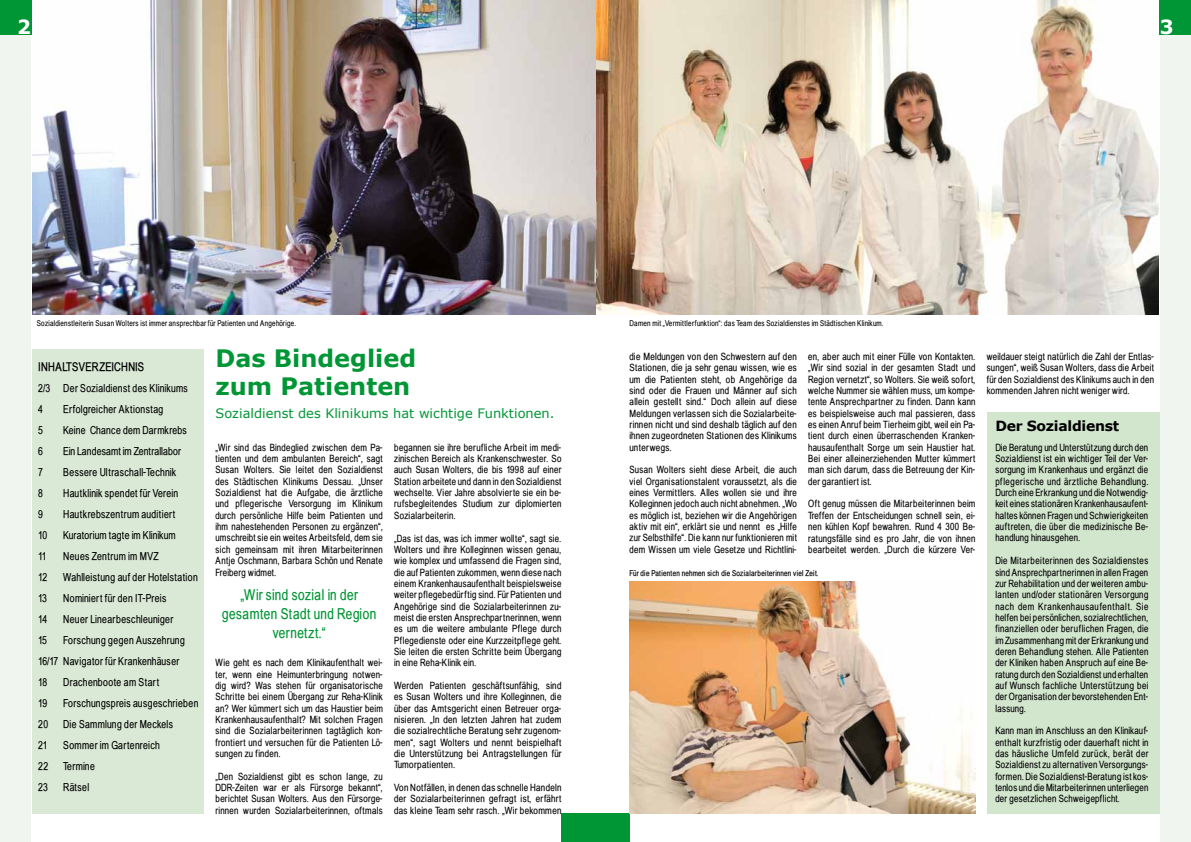
<style>
.page{position:relative;width:1191px;height:842px;background:#fff}
.page>*{position:absolute;margin:0;border:0;box-sizing:border-box;transform-origin:0 0}
.t1{font:700 24px/28px "Verdana";color:#009635}
.t2{font:15px/19px "Babel Sans";letter-spacing:.035em;color:#009635;text-align:center}
.t3{font:700 14px "Verdana";color:#000}
.t4{font:13px "Verdana";color:#009635}
.t5{font:700 12px "Babel Sans";color:#000}
.t6{font:11px/21px "Babel Sans";letter-spacing:.03em;color:#000}
.t7{font:10px/11.3px "Babel Sans";letter-spacing:.03em;color:#000;text-align:justify}
.t8{font:8px "Babel Sans";letter-spacing:.035em;color:#000}
.t9{font:700 8px "Babel Sans";letter-spacing:.03em;color:#000}
</style>
<div class="page">
<div style="left:0;top:35px;width:31px;height:807px;background:#edf4eb"></div>
<div style="left:1159px;top:35px;width:32px;height:807px;background:#edf4eb"></div>
<div style="left:561px;top:814px;width:34px;height:28px;background:#009635"></div>
<div style="left:595px;top:814px;width:34px;height:28px;background:#009635"></div>
<div style="left:0;top:0;width:31px;height:34px;background:#009635"></div>
<div style="left:1159px;top:0;width:32px;height:34px;background:#009635"></div>
<div style="left:986px;top:412px;width:173px;height:402px;background:#d2e5cd"></div>
<div style="left:33px;top:349px;width:171px;height:465px;background:#dae9d5"></div>
<img style="left:33px;top:0;width:562px;height:315px">
<img style="left:597px;top:0;width:561px;height:315px">
<img style="left:629px;top:581px;width:346px;height:233px">
<p class="t8" style="left:37px;top:319px;width:261px">Sozialdienstleiterin Susan Wolters ist immer ansprechbar für Patienten und Angehörige.</p>
<p class="t8" style="left:629px;top:319px;width:255px">Damen mit „Vermittlerfunktion“: das Team des Sozialdienstes im Städtischen Klinikum.</p>
<p class="t5" style="left:38px;top:360px;width:108px">Inhaltsverzeichnis</p>
<p class="t6" style="left:38px;top:378px;width:151px">2/3 Der Sozialdienst des Klinikums<br>4</p>
<p class="t6" style="left:63px;top:399px;width:102px">Erfolgreicher Aktionstag</p>
<p class="t6" style="left:38px;top:420px;width:6px">5</p>
<p class="t6" style="left:63px;top:420px;width:125px">Keine Chance dem Darmkrebs</p>
<p class="t6" style="left:38px;top:441px;width:6px">6</p>
<p class="t6" style="left:63px;top:441px;width:119px">Ein Landesamt im Zentrallabor</p>
<p class="t6" style="left:38px;top:462px;width:6px">7</p>
<p class="t6" style="left:63px;top:462px;width:114px">Bessere Ultraschall-Technik</p>
<p class="t6" style="left:38px;top:483px;width:6px">8</p>
<p class="t6" style="left:63px;top:483px;width:116px">Hautklinik spendet für Verein</p>
<p class="t6" style="left:38px;top:504px;width:6px">9</p>
<p class="t6" style="left:63px;top:504px;width:113px">Hautkrebszentrum auditiert</p>
<p class="t6" style="left:38px;top:525px;width:10px">10</p>
<p class="t6" style="left:63px;top:525px;width:114px">Kuratorium tagte im Klinikum</p>
<p class="t6" style="left:38px;top:546px;width:10px">11</p>
<p class="t6" style="left:63px;top:546px;width:97px">Neues Zentrum im MVZ</p>
<p class="t6" style="left:38px;top:567px;width:10px">12</p>
<p class="t6" style="left:63px;top:567px;width:136px">Wahlleistung auf der Hotelstation</p>
<p class="t6" style="left:38px;top:588px;width:10px">13</p>
<p class="t6" style="left:63px;top:588px;width:105px">Nominiert für den IT-Preis</p>
<p class="t6" style="left:38px;top:609px;width:10px">14</p>
<p class="t6" style="left:63px;top:609px;width:111px">Neuer Linearbeschleuniger</p>
<p class="t6" style="left:38px;top:630px;width:10px">15</p>
<p class="t6" style="left:38px;top:630px;width:148px;text-indent:25px">Forschung gegen Auszehrung<br>16/17 Navigator für Krankenhäuser<br>18</p>
<p class="t6" style="left:63px;top:672px;width:97px">Drachenboote am Start</p>
<p class="t6" style="left:38px;top:693px;width:10px">19</p>
<p class="t6" style="left:63px;top:693px;width:137px">Forschungspreis ausgeschrieben</p>
<p class="t6" style="left:38px;top:714px;width:11px">20</p>
<p class="t6" style="left:63px;top:714px;width:111px">Die Sammlung der Meckels</p>
<p class="t6" style="left:38px;top:735px;width:11px">21</p>
<p class="t6" style="left:63px;top:735px;width:98px">Sommer im Gartenreich</p>
<p class="t6" style="left:38px;top:756px;width:11px">22</p>
<p class="t6" style="left:63px;top:756px;width:33px">Termine</p>
<p class="t6" style="left:38px;top:777px;width:11px">23</p>
<p class="t6" style="left:63px;top:777px;width:27px">Rätsel</p>
<h1 class="t1" style="left:215px;top:344px;width:202px">Das Bindeglied zum Patienten</h1>
<h3 class="t4" style="left:215px;top:405px;width:340px">SOZIALDIENST DES KLINIKUMS HAT WICHTIGE FUNKTIONEN.</h3>
<p class="t7" style="left:215px;top:442px;width:169px">„Wir sind das Bindeglied zwischen dem Pa&shy;tienten und dem ambulanten Bereich“, sagt Susan Wolters. Sie leitet den Sozialdienst des Städtischen Klinikums Dessau. „Unser Sozialdienst hat die Aufgabe, die ärztliche und pflegerische Versorgung im Klinikum durch persönliche Hilfe beim Patienten und ihm nahestehenden Personen zu ergänzen“, umschreibt sie ein weites Arbeitsfeld, dem sie sich gemeinsam mit ihren Mitarbeiterinnen Antje Oschmann, Barbara Schön und Renate Freiberg widmet.</p>
<h2 class="t2" style="left:222px;top:585px;width:156px">„Wir sind sozial in der gesamten Stadt und Region vernetzt.“</h2>
<p class="t7" style="left:215px;top:657px;width:169px">Wie geht es nach dem Klinikaufenthalt wei&shy;ter, wenn eine Heimunterbringung notwen&shy;dig wird? Was stehen für organisatorische Schritte bei einem Übergang zur Reha-Klinik an? Wer kümmert sich um das Haustier beim Krankenhausaufenthalt? Mit solchen Fragen sind die Sozialarbeiterinnen tagtäglich kon&shy;frontiert und versuchen für die Patienten Lö&shy;sungen zu finden.</p>
<p class="t7" style="left:215px;top:770px;width:169px">„Den Sozialdienst gibt es schon lange, zu DDR-Zeiten war er als Fürsorge bekannt“, berichtet Susan Wolters. Aus den Fürsorge&shy;rinnen wurden Sozialarbeiterinnen, oftmals</p>
<p class="t7" style="left:394px;top:442px;width:169px">begannen sie ihre berufliche Arbeit im medi&shy;zinischen Bereich als Krankenschwester. So auch Susan Wolters, die bis 1998 auf einer Station arbeitete und dann in den Sozialdienst wechselte. Vier Jahre absolvierte sie ein be&shy;rufsbegleitendes Studium zur diplomierten Sozialarbeiterin.</p>
<p class="t7" style="left:394px;top:532px;width:169px">„Das ist das, was ich immer wollte“, sagt sie.<br>Wolters und ihre Kolleginnen wissen genau, wie komplex und umfassend die Fragen sind, die auf Patienten zukommen, wenn diese nach einem Krankenhausaufenthalt beispielsweise weiter pflegebedürftig sind. Für Patienten und Angehörige sind die Sozialarbeiterinnen zu&shy;meist die ersten Ansprechpartnerinnen, wenn es um die weitere ambulante Pflege durch Pflegedienste oder eine Kurzzeitpflege geht.<br>Sie leiten die ersten Schritte beim Übergang in eine Reha-Klinik ein.</p>
<p class="t7" style="left:394px;top:680px;width:169px">Werden Patienten geschäftsunfähig, sind es Susan Wolters und ihre Kolleginnen, die über das Amtsgericht einen Betreuer orga&shy;nisieren. „In den letzten Jahren hat zudem die sozialrechtliche Beratung sehr zugenom&shy;men“, sagt Wolters und nennt beispielhaft die Unterstützung bei Antragstellungen für Tumorpatienten.</p>
<p class="t7" style="left:394px;top:782px;width:169px">Von Notfällen, in denen das schnelle Handeln der Sozialarbeiterinnen gefragt ist, erfährt das kleine Team sehr rasch. „Wir bekommen</p>
<p class="t7" style="left:629px;top:351px;width:169px">die Meldungen von den Schwestern auf den Stationen, die ja sehr genau wissen, wie es um die Patienten steht, ob Angehörige da sind oder die Frauen und Männer auf sich allein gestellt sind.“ Doch allein auf diese Meldungen verlassen sich die Sozialarbeite&shy;rinnen nicht und sind deshalb täglich auf den ihnen zugeordneten Stationen des Klinikums unterwegs.</p>
<p class="t7" style="left:629px;top:464px;width:169px">Susan Wolters sieht diese Arbeit, die auch viel Organisationstalent voraussetzt, als die eines Vermittlers. Alles wollen sie und ihre Kolleginnen jedoch auch nicht abnehmen. „Wo es möglich ist, beziehen wir die Angehörigen aktiv mit ein“, erklärt sie und nennt es „Hilfe zur Selbsthilfe“. Die kann nur funktionieren mit dem Wissen um viele Gesetze und Richtlini-</p>
<p class="t7" style="left:808px;top:351px;width:169px">en, aber auch mit einer Fülle von Kontakten. „Wir sind sozial in der gesamten Stadt und Region vernetzt“, so Wolters. Sie weiß sofort, welche Nummer sie wählen muss, um kompe&shy;tente Ansprechpartner zu finden. Dann kann es beispielsweise auch mal passieren, dass es einen Anruf beim Tierheim gibt, weil ein Pa&shy;tient durch einen überraschenden Kranken&shy;hausaufenthalt Sorge um sein Haustier hat.<br>Bei einer alleinerziehenden Mutter kümmert man sich darum, dass die Betreuung der Kin&shy;der garantiert ist.</p>
<p class="t7" style="left:808px;top:498px;width:169px">Oft genug müssen die Mitarbeiterinnen beim Treffen der Entscheidungen schnell sein, ei&shy;nen kühlen Kopf bewahren. Rund 4 300 Be&shy;ratungsfälle sind es pro Jahr, die von ihnen bearbeitet werden. „Durch die kürzere Ver-</p>
<p class="t9" style="left:629px;top:568px;width:191px">Für die Patienten nehmen sich die Sozialarbeiterinnen viel Zeit.</p>
<p class="t7" style="left:986px;top:351px;width:169px">weildauer steigt natürlich die Zahl der Entlas&shy;sungen“, weiß Susan Wolters, dass die Arbeit für den Sozialdienst des Klinikums auch in den kommenden Jahren nicht weniger wird.</p>
<h3 class="t3" style="left:995px;top:417px;width:125px">Der Sozialdienst</h3>
<p class="t7" style="left:995px;top:442px;width:155px">Die Beratung und Unterstützung durch den Sozialdienst ist ein wichtiger Teil der Ver&shy;sorgung im Krankenhaus und ergänzt die pflegerische und ärztliche Behandlung.<br>Durch eine Erkrankung und die Notwendig&shy;keit eines stationären Krankenhausaufent&shy;haltes können Fragen und Schwierigkeiten auftreten, die über die medizinische Be&shy;handlung hinausgehen.</p>
<p class="t7" style="left:995px;top:555px;width:155px">Die Mitarbeiterinnen des Sozialdienstes sind Ansprechpartnerinnen in allen Fragen zur Rehabilitation und der weiteren ambu&shy;lanten und/oder stationären Versorgung nach dem Krankenhausaufenthalt. Sie helfen bei persönlichen, sozialrechtlichen, finanziellen oder beruflichen Fragen, die im Zusammenhang mit der Erkrankung und deren Behandlung stehen. Alle Patienten der Kliniken haben Anspruch auf eine Be&shy;ratung durch den Sozialdienst und erhalten auf Wunsch fachliche Unterstützung bei der Organisation der bevorstehenden Ent&shy;lassung.</p>
<p class="t7" style="left:995px;top:725px;width:155px">Kann man im Anschluss an den Klinikauf&shy;enthalt kurzfristig oder dauerhaft nicht in das häusliche Umfeld zurück, berät der Sozialdienst zu alternativen Versorgungs&shy;formen. Die Sozialdienst-Beratung ist kos&shy;tenlos und die Mitarbeiterinnen unterliegen der gesetzlichen Schweigepflicht.</p>
</div>
